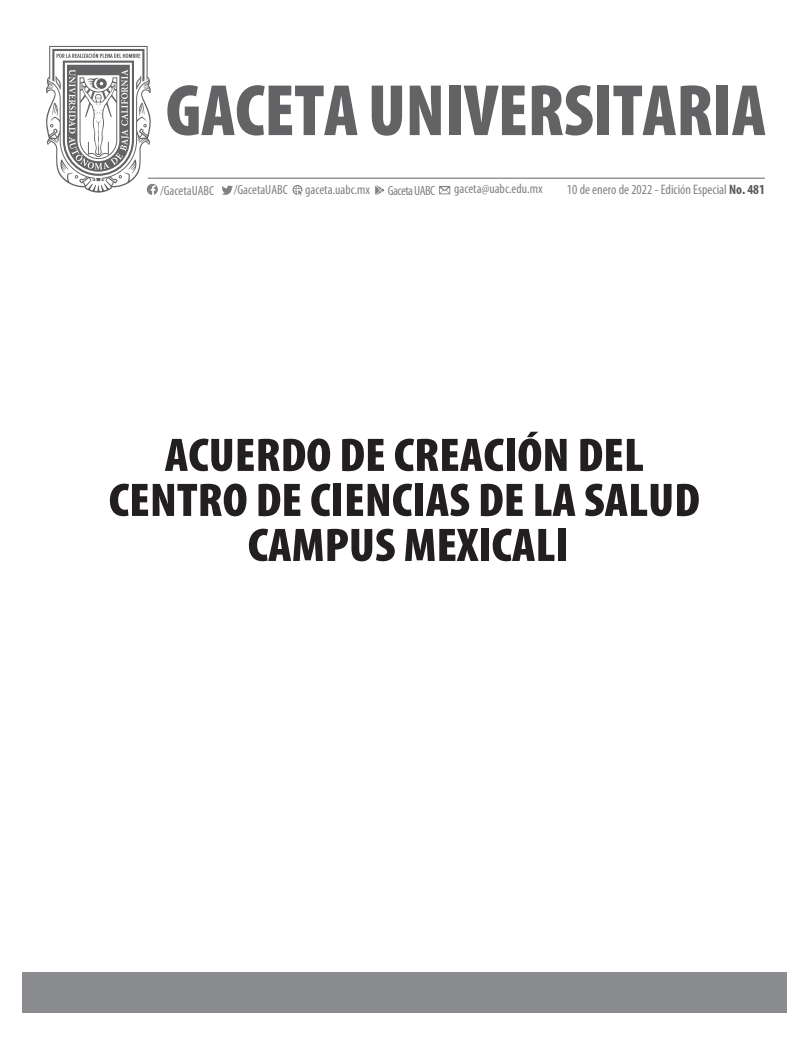
<style>
.page{position:relative;width:810px;height:1058px;background:#fff}
.page>*{position:absolute;margin:0;border:0;box-sizing:border-box;transform-origin:0 0}
.Egresados_Texto{font:900 condensed 73.38px "Myriad Pro";letter-spacing:-.005em;color:#636366}
.Egresados_Texto-2{font:900 condensed 47.5px "Myriad Pro";color:#231f20;scale:1.06 1}
.Portada_Contactos{font:condensed 13.75px "Myriad Pro";color:#808285}
.Portada_Contactos-2{font:condensed 13.38px "Myriad Pro";color:#808285}
.Portada_Contactos-3{font:condensed 13.38px "Myriad Pro";letter-spacing:-.04em;color:#808285}
.s1{font-weight:700;color:#57585a}
</style>
<div class="page">
<div style="left:22px;top:972px;width:766px;height:40px;background:#8a8c8f"></div>
<hr style="left:148px;top:178px;width:617px;height:1px;background:#808285">
<svg style="left:293px;top:185px;width:9px;height:10px"></svg>
<svg style="left:439px;top:186px;width:11px;height:8px"></svg>
<svg style="left:375px;top:185px;width:9px;height:10px"></svg>
<svg style="left:222px;top:185px;width:11px;height:10px"></svg>
<svg style="left:46px;top:45px;width:112px;height:150px"></svg>
<p class="Egresados_Texto" style="left:166px;top:64px;width:602px">GACETA UNIVERSITARIA</p>
<p class="Portada_Contactos-2" style="left:160px;top:182px;width:56px">/GacetaUABC</p>
<p class="Portada_Contactos-2" style="left:234px;top:182px;width:56px">/GacetaUABC</p>
<p class="Portada_Contactos-2" style="left:305px;top:181px;width:67px">gaceta.uabc.mx</p>
<p class="Portada_Contactos-3" style="left:388px;top:182px;width:49px">Gaceta UABC</p>
<p class="Portada_Contactos-2" style="left:454px;top:181px;width:90px">gaceta@uabc.edu.mx</p>
<p class="Portada_Contactos" style="left:567px;top:181px;width:200px">10 de enero de 2022 - Edición Especial <span class="s1">No. 481</span></p>
<p class="Egresados_Texto-2" style="left:165px;top:424px;width:453px">ACUERDO DE CREACIÓN DEL</p>
<p class="Egresados_Texto-2" style="left:109px;top:469px;width:559px">CENTRO DE CIENCIAS DE LA SALUD</p>
<p class="Egresados_Texto-2" style="left:248px;top:514px;width:304px">CAMPUS MEXICALI</p>
</div>
